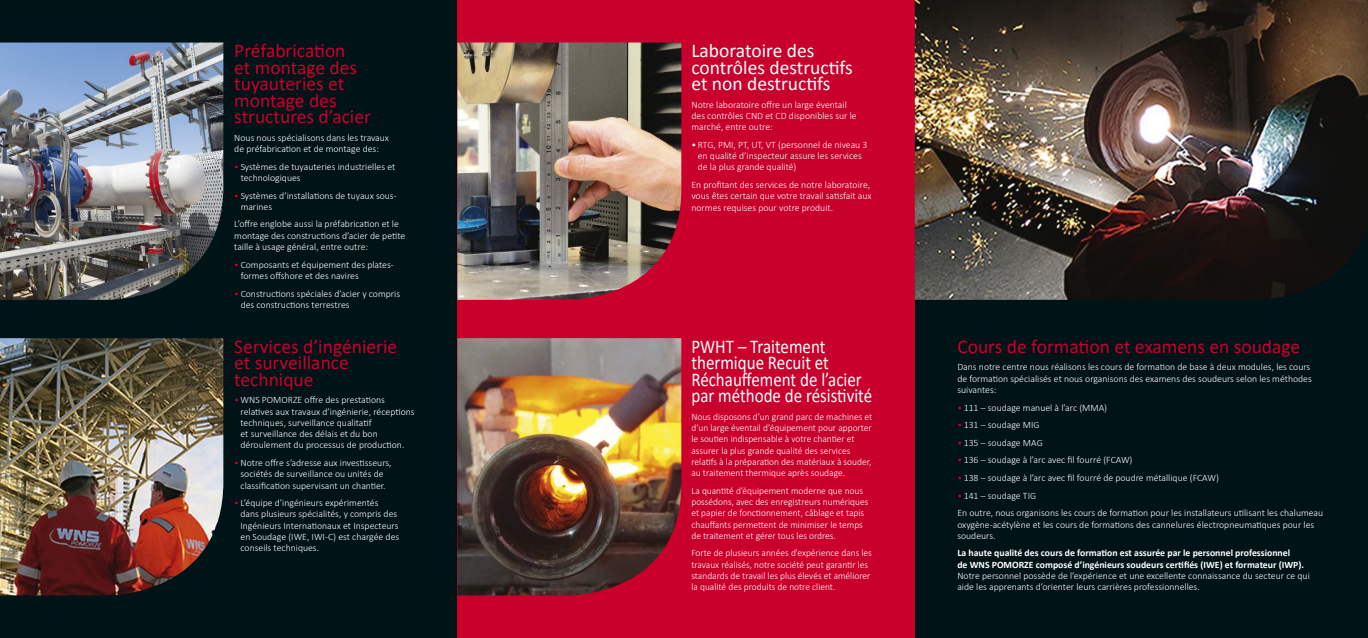
<style>
.page{position:relative;width:1368px;height:638px;background:#fff}
.page>*{position:absolute;margin:0;border:0;box-sizing:border-box;transform-origin:0 0}
.Nagłówek{font:19.5px/16.5px "Calibri";color:#c9002c}
.Nagłówek-2{font:19.5px/16.5px "Calibri";color:#fff;scale:.87 1}
.Nagłówek-3{font:19.5px/16.5px "Calibri";color:#fff}
.Tekst{font:300 9.75px/11.2px "Calibri";color:#fff}
.Tekst-2{font:700 9.75px/11.2px "Calibri";color:#fff}
.s1{color:#c9002c}
.s2{font-weight:300}
</style>
<div class="page">
<div style="left:0;top:0;width:1367px;height:638px;background:#001317"></div>
<div style="left:457px;top:0;width:457px;height:638px;background:#c9002c"></div>
<img style="left:0;top:43px;width:223px;height:257px">
<img style="left:457px;top:43px;width:224px;height:257px">
<img style="left:457px;top:338px;width:224px;height:257px">
<img style="left:0;top:338px;width:223px;height:257px">
<img style="left:914px;top:0;width:453px;height:300px">
<p class="Nagłówek" style="left:234px;top:42px;width:138px">Préfabrication<br>et montage des tuyauteries et montage des structures d’acier</p>
<p class="Tekst" style="left:234px;top:132px;width:156px">Nous nous spécialisons dans les travaux de préfabrication et de montage des:</p>
<p class="Tekst" style="left:241px;top:161px;width:156px;text-indent:-6px"><span class="s1">•</span> Systèmes de tuyauteries industrielles et technologiques</p>
<p class="Tekst" style="left:241px;top:190px;width:157px;text-indent:-6px"><span class="s1">•</span> Systèmes d’installations de tuyaux sous&shy;marines</p>
<p class="Tekst" style="left:234px;top:218px;width:172px">L’offre englobe aussi la préfabrication et le montage des constructions d’acier de petite taille à usage général, entre outre:</p>
<p class="Tekst" style="left:241px;top:259px;width:154px;text-indent:-6px"><span class="s1">•</span> Composants et équipement des plates&shy;formes offshore et des navires</p>
<p class="Tekst" style="left:241px;top:287px;width:161px;text-indent:-6px"><span class="s1">•</span> Constructions spéciales d’acier y compris des constructions terrestres</p>
<p class="Nagłówek" style="left:234px;top:337px;width:164px">Services d’ingénierie et surveillance technique</p>
<p class="Tekst" style="left:240px;top:394px;width:175px;text-indent:-6px"><span class="s1">•</span> WNS POMORZE offre des prestations relatives aux travaux d’ingénierie, réceptions techniques, surveillance qualitatif<br>et surveillance des délais et du bon déroulement du processus de production.</p>
<p class="Tekst" style="left:234px;top:457px;width:159px;text-align:center"><span class="s1">•</span> Notre offre s’adresse aux investisseurs, sociétés de surveillance ou unités de classification supervisant un chantier.</p>
<p class="Tekst" style="left:240px;top:497px;width:160px;text-indent:-6px"><span class="s1">•</span> L’équipe d’ingénieurs expérimentés dans plusieurs spécialités, y compris des Ingénieurs Internationaux et Inspecteurs en Soudage (IWE, IWI-C) est chargée des conseils techniques.</p>
<p class="Nagłówek-3" style="left:691px;top:42px;width:163px">Laboratoire des contrôles destructifs et non destructifs</p>
<p class="Tekst" style="left:691px;top:99px;width:167px">Notre laboratoire offre un large éventail des contrôles CND et CD disponibles sur le marché, entre outre:</p>
<p class="Tekst" style="left:697px;top:139px;width:171px;text-indent:-6px">• RTG, PMI, PT, UT, VT (personnel de niveau 3 en qualité d’inspecteur assure les services de la plus grande qualité)</p>
<p class="Tekst" style="left:691px;top:179px;width:182px">En profitant des services de notre laboratoire, vous êtes certain que votre travail satisfait aux normes requises pour votre produit.</p>
<p class="Nagłówek-2" style="left:691px;top:337px;width:209px">PWHT – Traitement thermique Recuit et<br>Réchauffement de l’acier par méthode de résistivité</p>
<p class="Tekst" style="left:691px;top:411px;width:182px">Nous disposons d’un grand parc de machines et d’un large éventail d’équipement pour apporter le soutien indispensable à votre chantier et assurer la plus grande qualité des services relatifs à la préparation des matériaux à souder, au traitement thermique après soudage.</p>
<p class="Tekst" style="left:691px;top:485px;width:178px">La quantité d’équipement moderne que nous possédons, avec des enregistreurs numériques et papier de fonctionnement, câblage et tapis chauffants permettent de minimiser le temps de traitement et gérer tous les ordres.</p>
<p class="Tekst" style="left:691px;top:547px;width:182px">Forte de plusieurs années d’expérience dans les travaux réalisés, notre société peut garantir les standards de travail les plus élevés et améliorer la qualité des produits de notre client.</p>
<p class="Nagłówek" style="left:957px;top:337px;width:344px">Cours de formation et examens en soudage</p>
<p class="Tekst" style="left:957px;top:361px;width:356px">Dans notre centre nous réalisons les cours de formation de base à deux modules, les cours de formation spécialisés et nous organisons des examens des soudeurs selon les méthodes suivantes:</p>
<p class="Tekst" style="left:957px;top:401px;width:151px"><span class="s1">•</span> 111 – soudage manuel à l’arc (MMA)</p>
<p class="Tekst" style="left:957px;top:419px;width:84px"><span class="s1">•</span> 131 – soudage MIG</p>
<p class="Tekst" style="left:957px;top:437px;width:87px"><span class="s1">•</span> 135 – soudage MAG</p>
<p class="Tekst" style="left:957px;top:454px;width:177px"><span class="s1">•</span> 136 – soudage à l’arc avec fil fourré (FCAW)</p>
<p class="Tekst" style="left:957px;top:472px;width:263px"><span class="s1">•</span> 138 – soudage à l’arc avec fil fourré de poudre métallique (FCAW)</p>
<p class="Tekst" style="left:957px;top:490px;width:80px"><span class="s1">•</span> 141 – soudage TIG</p>
<p class="Tekst" style="left:957px;top:507px;width:367px">En outre, nous organisons les cours de formation pour les installateurs utilisant les chalumeau oxygène-acétylène et les cours de formations des cannelures électropneumatiques pour les soudeurs.</p>
<p class="Tekst-2" style="left:957px;top:547px;width:354px">La haute qualité des cours de formation est assurée par le personnel professionnel<br>de WNS POMORZE composé d’ingénieurs soudeurs certifiés (IWE) et formateur (IWP).<br><span class="s2">Notre personnel possède de l’expérience et une excellente connaissance du secteur ce qui aide les apprenants d’orienter leurs carrières professionnelles.</span></p>
</div>
